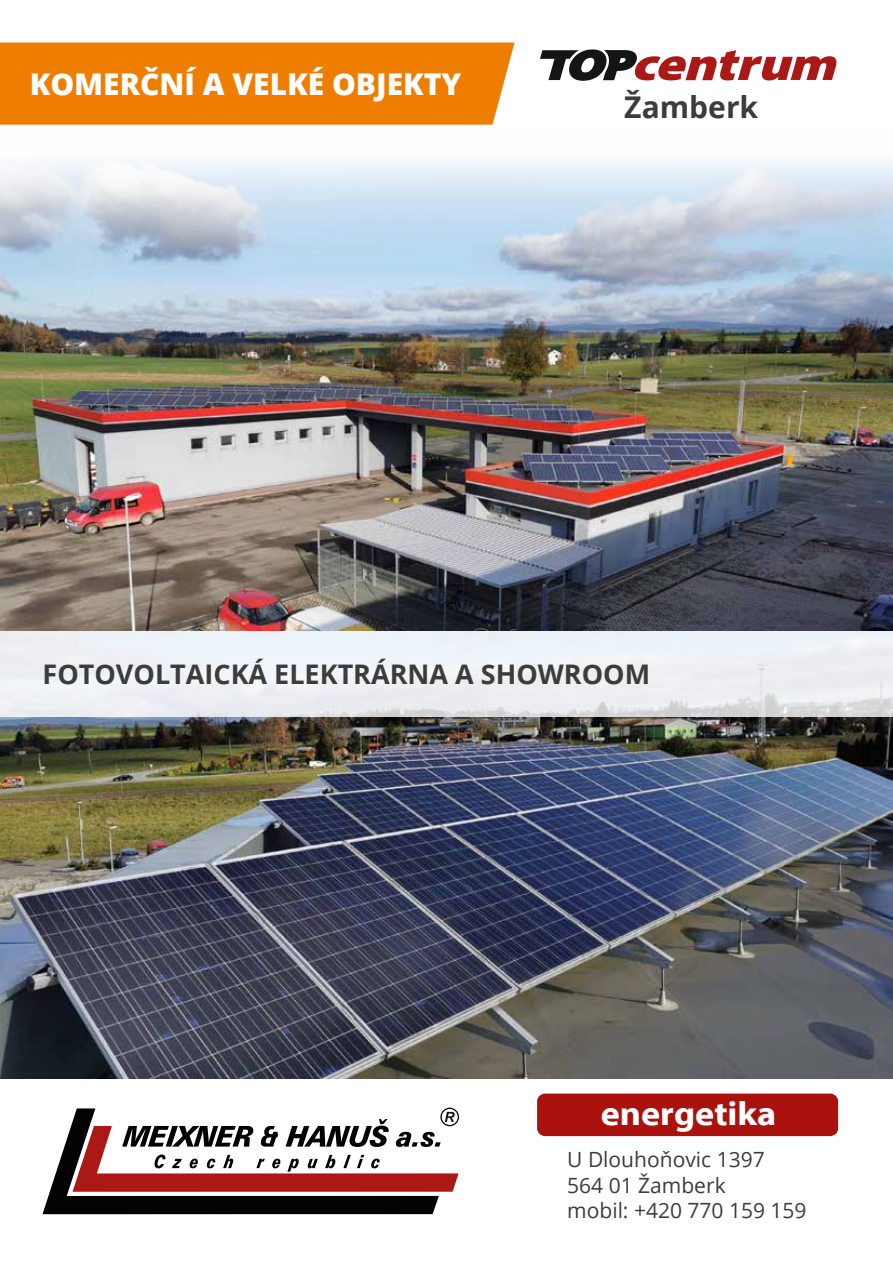
<style>
.page{position:relative;width:893px;height:1263px;background:#fff}
.page>*{position:absolute;margin:0;border:0;box-sizing:border-box;transform-origin:0 0}
.t1{font:700 34.05px "Myriad Pro";color:#fff;scale:1.06 1}
.t2{font:800 30px "Open Sans";color:#fff}
.t3{font:700 30px "Open Sans";color:#3c3c3b}
.t4{font:700 27px "Open Sans";color:#3c3c3b}
.t5{font:21px/25.2px "Open Sans";color:#3c3c3b}
</style>
<div class="page">
<div style="left:0;top:43px;width:514px;height:82px;background:#ef7d00"></div>
<svg style="left:540px;top:49px;width:296px;height:32px"></svg>
<img style="left:0;top:160px;width:893px;height:471px">
<img style="left:0;top:716px;width:893px;height:362px">
<svg style="left:43px;top:1108px;width:416px;height:106px"></svg>
<div style="left:537px;top:1093px;width:301px;height:43px;background:#ab120d;border-radius:8px"></div>
<div style="left:0;top:631px;width:893px;height:85px;background:#edf0f4"></div>
<h2 class="t2" style="left:30px;top:61px;width:433px">KOMERČNÍ A VELKÉ OBJEKTY</h2>
<h2 class="t3" style="left:624px;top:86px;width:135px">Žamberk</h2>
<p class="t4" style="left:43px;top:655px;width:609px">FOTOVOLTAICKÁ ELEKTRÁRNA A SHOWROOM</p>
<h1 class="t1" style="left:601px;top:1092px;width:167px">energetika</h1>
<p class="t5" style="left:567px;top:1146px;width:241px">U Dlouhoňovic 1397<br>564 01 Žamberk<br>mobil: +420 770 159 159</p>
</div>
